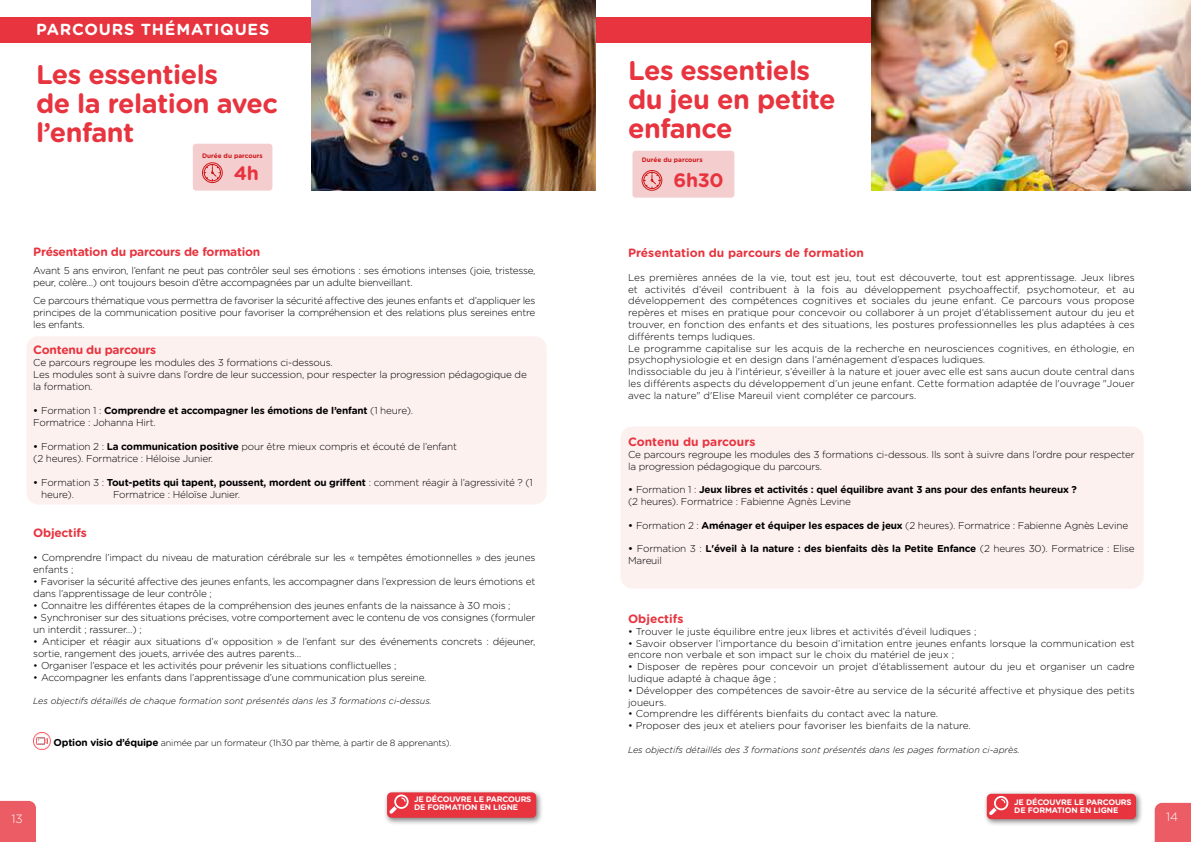
<style>
.page{position:relative;width:1191px;height:842px;background:#fff}
.page>*{position:absolute;margin:0;border:0;box-sizing:border-box;transform-origin:0 0}
.t1{font:700 27px/29px "Gotham Rounded";letter-spacing:-.02em;color:#e7343f}
.t2{font:700 19.4px "Gotham Rounded";letter-spacing:-.02em;color:#e7343f}
.t3{font:700 16px "Gotham Rounded";letter-spacing:.05em;color:#fff}
.t4{font:700 12px "Gotham Rounded";letter-spacing:-.02em;color:#e7343f}
.t5{font:700 12px "Gotham Rounded";color:#e7343f}
.t6{font:300 12px "Gotham Rounded";color:#fff}
.t7{font:300 10px/12px "Gotham Rounded";letter-spacing:-.02em;color:#000}
.t8{font:300 10px/11.8px "Gotham Rounded";color:#000}
.t9{font:700 10px/11.8px "Gotham Rounded";letter-spacing:-.02em;color:#000}
.t10{font:italic 300 9px "Gotham Rounded";color:#000}
.t11{font:300 9px "Gotham Rounded";letter-spacing:-.02em;color:#000}
.t12{font:700 8px/8px "Gotham Rounded";letter-spacing:-.02em;color:#fff}
.t13{font:700 6.5px "Gotham Rounded";color:#cd1719}
.s1{font-weight:500}
.s2{font-weight:300}
.s3{font-weight:700}
.s4{font-weight:700;font-size:10px}
</style>
<div class="page">
<div style="left:26px;top:336px;width:521px;height:169px;background:#fdf1f0;border-radius:12px"></div>
<div style="left:620px;top:426px;width:523px;height:163px;background:#fdf1f0;border-radius:12px"></div>
<div style="left:0;top:17px;width:595px;height:26px;background:#e7343f"></div>
<div style="left:983px;top:790px;width:160px;height:36px;background:#000;opacity:.5"></div>
<div style="left:986px;top:794px;width:150px;height:25px;background:#e7343f;border-radius:4px"></div>
<svg style="left:989px;top:796px;width:19px;height:19px"></svg>
<div style="left:595px;top:17px;width:596px;height:26px;background:#e7343f"></div>
<img style="left:33px;top:732px;width:18px;height:17px">
<div style="left:384px;top:789px;width:160px;height:36px;background:#000;opacity:.5"></div>
<div style="left:387px;top:792px;width:149px;height:26px;background:#e7343f;border-radius:4px"></div>
<svg style="left:389px;top:794px;width:19px;height:20px"></svg>
<svg style="left:0;top:801px;width:36px;height:41px"></svg>
<svg style="left:1154px;top:803px;width:37px;height:39px"></svg>
<div style="left:632px;top:151px;width:102px;height:47px;background:#f4cecf;border-radius:3px"></div>
<svg style="left:641px;top:170px;width:21px;height:21px"></svg>
<div style="left:193px;top:144px;width:79px;height:47px;background:#f4cecf;border-radius:3px"></div>
<svg style="left:202px;top:162px;width:21px;height:21px"></svg>
<img style="left:872px;top:0;width:319px;height:191px">
<img style="left:312px;top:0;width:283px;height:191px">
<h3 class="t3" style="left:36px;top:18px;width:235px">PARCOURS THÉMATIQUES</h3>
<h1 class="t1" style="left:36px;top:59px;width:243px">Les essentiels<br>de la relation avec l’enfant</h1>
<p class="t13" style="left:202px;top:151px;width:62px">Durée du parcours</p>
<h2 class="t2" style="left:234px;top:159px;width:27px">4h</h2>
<p class="t4" style="left:33px;top:243px;width:229px">Présentation du parcours de formation</p>
<p class="t7" style="left:33px;top:264px;width:503px">Avant 5 ans environ, l’enfant ne peut pas contrôler seul ses émotions : ses émotions intenses (joie, tristesse, peur, colère…) ont toujours besoin d’être accompagnées par un adulte bienveillant.</p>
<p class="t7" style="left:33px;top:294px;width:503px;text-align:justify">Ce parcours thématique vous permettra de favoriser la sécurité affective des jeunes enfants et d’appliquer les principes de la communication positive pour favoriser la compréhension et des relations plus sereines entre les enfants.</p>
<p class="t4" style="left:33px;top:341px;width:124px">Contenu du parcours</p>
<p class="t7" style="left:33px;top:356px;width:495px">Ce parcours regroupe les modules des 3 formations ci-dessous.<br>Les modules sont à suivre dans l’ordre de leur succession, pour respecter la progression pédagogique de la formation.</p>
<p class="t9" style="left:33px;top:404px;width:381px"><span class="s1">•</span> <span class="s2">Formation 1 :</span> Comprendre et accompagner les émotions de l’enfant <span class="s2">(1 heure).<br>Formatrice : Johanna Hirt.</span></p>
<p class="t7" style="left:33px;top:440px;width:425px"><span class="s1">•</span> Formation 2 : <span class="s3">La communication positive</span> pour être mieux compris et écouté de l’enfant (2 heures). Formatrice : Héloise Junier.</p>
<p class="t7" style="left:41px;top:476px;width:493px;text-indent:-8px"><span class="s1">•</span> Formation 3 : <span class="s3">Tout-petits qui tapent, poussent, mordent ou griffent</span> : comment réagir à l’agressivité ? (1 heure).</p>
<p class="t7" style="left:113px;top:488px;width:129px">Formatrice : Héloïse Junier.</p>
<p class="t4" style="left:33px;top:524px;width:55px">Objectifs</p>
<p class="t7" style="left:33px;top:551px;width:503px">• Comprendre l’impact du niveau de maturation cérébrale sur les « tempêtes émotionnelles » des jeunes enfants ;</p>
<p class="t7" style="left:33px;top:575px;width:503px">• Favoriser la sécurité affective des jeunes enfants, les accompagner dans l’expression de leurs émotions et dans l’apprentissage de leur contrôle ;</p>
<p class="t7" style="left:33px;top:599px;width:479px">• Connaitre les différentes étapes de la compréhension des jeunes enfants de la naissance à 30 mois ;</p>
<p class="t7" style="left:33px;top:611px;width:503px">• Synchroniser sur des situations précises, votre comportement avec le contenu de vos consignes (formuler un interdit ; rassurer…) ;</p>
<p class="t7" style="left:33px;top:635px;width:503px">• Anticiper et réagir aux situations d’« opposition » de l’enfant sur des événements concrets : déjeuner, sortie, rangement des jouets, arrivée des autres parents…</p>
<p class="t7" style="left:33px;top:659px;width:365px">• Organiser l’espace et les activités pour prévenir les situations conflictuelles ;</p>
<p class="t7" style="left:33px;top:671px;width:395px">• Accompagner les enfants dans l’apprentissage d’une communication plus sereine.</p>
<p class="t10" style="left:33px;top:695px;width:400px">Les objectifs détaillés de chaque formation sont présentés dans les 3 formations ci-dessus.</p>
<p class="t11" style="left:53px;top:737px;width:400px"><span class="s4">Option visio d’équipe</span> animée par un formateur (1h30 par thème, à partir de 8 apprenants).</p>
<h1 class="t1" style="left:628px;top:54px;width:209px">Les essentiels du jeu en petite enfance</h1>
<p class="t13" style="left:642px;top:155px;width:62px">Durée du parcours</p>
<h2 class="t2" style="left:673px;top:166px;width:52px">6h30</h2>
<p class="t5" style="left:628px;top:244px;width:237px">Présentation du parcours de formation</p>
<p class="t8" style="left:628px;top:271px;width:508px">Les premières années de la vie, tout est jeu, tout est découverte, tout est apprentissage. Jeux libres et activités d’éveil contribuent à la fois au développement psychoaffectif, psychomoteur, et au développement des compétences cognitives et sociales du jeune enfant. Ce parcours vous propose repères et mises en pratique pour concevoir ou collaborer à un projet d’établissement autour du jeu et trouver, en fonction des enfants et des situations, les postures professionnelles les plus adaptées à ces différents temps ludiques.<br>Le programme capitalise sur les acquis de la recherche en neurosciences cognitives, en éthologie, en psychophysiologie et en design dans l’aménagement d’espaces ludiques.<br>Indissociable du jeu à l'intérieur, s’éveiller à la nature et jouer avec elle est sans aucun doute central dans les différents aspects du développement d’un jeune enfant. Cette formation adaptée de l'ouvrage "Jouer avec la nature" d'Elise Mareuil vient compléter ce parcours.</p>
<p class="t5" style="left:628px;top:433px;width:129px">Contenu du parcours</p>
<p class="t7" style="left:628px;top:448px;width:508px">Ce parcours regroupe les modules des 3 formations ci-dessous. Ils sont à suivre dans l’ordre pour respecter la progression pédagogique du parcours.</p>
<p class="t9" style="left:628px;top:483px;width:450px"><span class="s1">•</span> <span class="s2">Formation 1 :</span> Jeux libres et activités : quel équilibre avant 3 ans pour des enfants heureux ? <span class="s2">(2 heures). Formatrice : Fabienne Agnès Levine</span></p>
<p class="t7" style="left:628px;top:519px;width:501px"><span class="s1">•</span> Formation 2 : <span class="s3">Aménager et équiper les espaces de jeux</span> (2 heures). Formatrice : Fabienne Agnès Levine</p>
<p class="t9" style="left:628px;top:542px;width:508px"><span class="s1">•</span> <span class="s2">Formation 3 :</span> L'éveil à la nature : des bienfaits dès la Petite Enfance <span class="s2">(2 heures 30). Formatrice : Elise<br>Mareuil</span></p>
<p class="t5" style="left:628px;top:610px;width:57px">Objectifs</p>
<p class="t8" style="left:628px;top:625px;width:350px">• Trouver le juste équilibre entre jeux libres et activités d’éveil ludiques ;</p>
<p class="t8" style="left:628px;top:637px;width:508px">• Savoir observer l’importance du besoin d’imitation entre jeunes enfants lorsque la communication est encore non verbale et son impact sur le choix du matériel de jeux ;</p>
<p class="t8" style="left:628px;top:660px;width:508px">• Disposer de repères pour concevoir un projet d’établissement autour du jeu et organiser un cadre ludique adapté à chaque âge ;</p>
<p class="t8" style="left:628px;top:684px;width:508px">• Développer des compétences de savoir-être au service de la sécurité affective et physique des petits joueurs.</p>
<p class="t8" style="left:628px;top:707px;width:312px">• Comprendre les différents bienfaits du contact avec la nature.</p>
<p class="t8" style="left:628px;top:719px;width:344px">• Proposer des jeux et ateliers pour favoriser les bienfaits de la nature.</p>
<p class="t10" style="left:628px;top:744px;width:393px">Les objectifs détaillés des 3 formations sont présentés dans les pages formation ci-après.</p>
<p class="t12" style="left:414px;top:795px;width:119px">JE DÉCOUVRE LE PARCOURS<br>DE FORMATION EN LIGNE</p>
<p class="t12" style="left:1014px;top:798px;width:119px">JE DÉCOUVRE LE PARCOURS<br>DE FORMATION EN LIGNE</p>
<p class="t6" style="left:11px;top:811px;width:13px">13</p>
<p class="t6" style="left:1166px;top:809px;width:13px">14</p>
</div>
